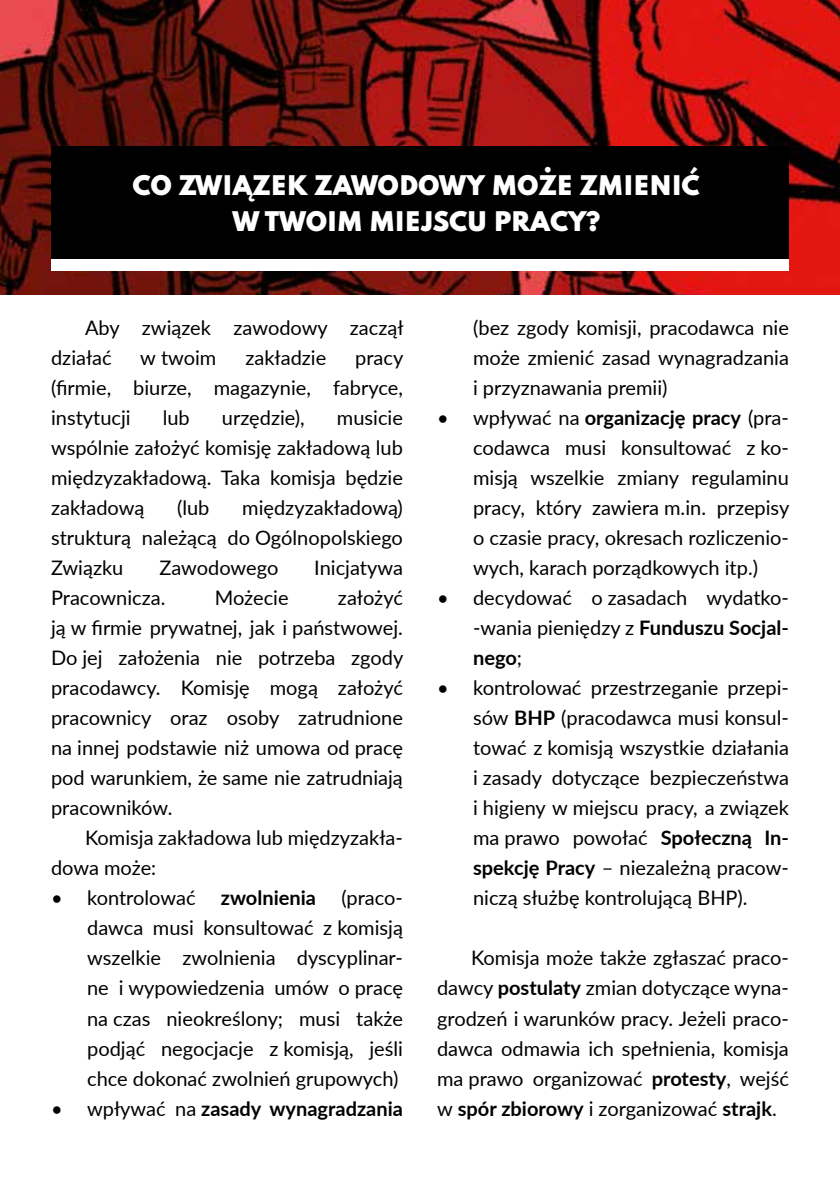
<style>
.page{position:relative;width:840px;height:1191px;background:#fff}
.page>*{position:absolute;margin:0;border:0;box-sizing:border-box;transform-origin:0 0}
.t1{font:900 24px/36px "Spartan";color:#fff;text-align:center}
.t2{font:20px/30px "Lato";color:#000;text-align:justify}
.t3{font:700 20px "Lato";color:#000}
.s1{font-weight:400}
.s2{font-weight:700}
</style>
<div class="page">
<img style="left:0;top:0;width:839px;height:295px">
<div style="left:51px;top:146px;width:737px;height:113px;background:#000"></div>
<div style="left:51px;top:259px;width:737px;height:12px;background:#fff"></div>
<p class="t1" style="left:133px;top:167px;width:568px">CO ZWIĄZEK ZAWODOWY MOŻE ZMIENIĆ<br>W TWOIM MIEJSCU PRACY?</p>
<p class="t2" style="left:51px;top:312px;width:354px;text-indent:34px">Aby związek zawodowy zaczął działać</p>
<p class="t2" style="left:140px;top:342px;width:78px">w twoim</p>
<p class="t2" style="left:245px;top:342px;width:82px">zakładzie</p>
<p class="t2" style="left:51px;top:342px;width:353px;text-indent:304px">pracy (firmie, biurze, magazynie, fabryce, instytucji</p>
<p class="t2" style="left:163px;top:402px;width:29px">lub</p>
<p class="t2" style="left:222px;top:402px;width:84px">urzędzie),</p>
<p class="t2" style="left:51px;top:402px;width:353px;text-indent:286px">musicie wspólnie założyć komisję zakładową lub międzyzakładową. Taka komisja będzie zakładową</p>
<p class="t2" style="left:51px;top:492px;width:353px;text-indent:191px">międzyzakładową) strukturą należącą do Ogólnopolskiego Związku</p>
<p class="t2" style="left:177px;top:492px;width:34px">(lub</p>
<p class="t2" style="left:159px;top:552px;width:120px">Zawodowego</p>
<p class="t2" style="left:314px;top:552px;width:90px">Inicjatywa</p>
<p class="t2" style="left:51px;top:582px;width:116px">Pracownicza.</p>
<p class="t2" style="left:215px;top:582px;width:75px">Możecie</p>
<p class="t2" style="left:51px;top:582px;width:353px;text-indent:287px">założyć ją w firmie prywatnej, jak i państwowej.<br>Do jej założenia nie potrzeba zgody pracodawcy. Komisję mogą założyć pracownicy oraz osoby zatrudnione na innej podstawie niż umowa od pracę pod warunkiem, że same nie zatrudniają pracowników.</p>
<p class="t2" style="left:51px;top:822px;width:353px;text-indent:34px">Komisja zakładowa lub międzyzakła&shy;dowa może:</p>
<p class="t2" style="left:51px;top:882px;width:146px">• kontrolować</p>
<p class="t3" style="left:221px;top:883px;width:97px">zwolnienia</p>
<p class="t2" style="left:87px;top:882px;width:317px;text-indent:254px">(praco&shy;dawca musi konsultować z komisją wszelkie zwolnienia dyscyplinar&shy;ne i wypowiedzenia umów o pracę na czas nieokreślony; musi także podjąć negocjacje z komisją, jeśli chce dokonać zwolnień grupowych)</p>
<p class="t3" style="left:51px;top:1093px;width:353px"><span class="s1">• wpływać na</span> zasady wynagradzania</p>
<p class="t2" style="left:473px;top:312px;width:317px">(bez zgody komisji, pracodawca nie może zmienić zasad wynagradzania i przyznawania premii)</p>
<p class="t2" style="left:473px;top:402px;width:317px;text-indent:-36px">• wpływać na <span class="s2">organizację pracy</span> (pra&shy;codawca musi konsultować z ko&shy;misją wszelkie zmiany regulaminu pracy, który zawiera m.in. przepisy o czasie pracy, okresach rozliczenio&shy;wych, karach porządkowych itp.)</p>
<p class="t2" style="left:473px;top:582px;width:317px;text-indent:-36px">• decydować o zasadach wydatko--wania pieniędzy z <span class="s2">Funduszu Socjal&shy;nego</span>;</p>
<p class="t2" style="left:473px;top:672px;width:317px;text-indent:-36px">• kontrolować przestrzeganie przepi&shy;sów <span class="s2">BHP</span> (pracodawca musi konsul&shy;tować z komisją wszystkie działania i zasady dotyczące bezpieczeństwa i higieny w miejscu pracy, a związek ma prawo powołać <span class="s2">Społeczną In&shy;spekcję Pracy</span> – niezależną pracow&shy;niczą służbę kontrolującą BHP).</p>
<p class="t2" style="left:437px;top:942px;width:353px;text-indent:34px">Komisja może także zgłaszać praco&shy;dawcy <span class="s2">postulaty</span> zmian dotyczące wyna&shy;grodzeń i warunków pracy. Jeżeli praco&shy;dawca odmawia ich spełnienia, komisja ma prawo organizować <span class="s2">protesty</span>, wejść w <span class="s2">spór zbiorowy</span> i zorganizować <span class="s2">strajk</span>.</p>
</div>
